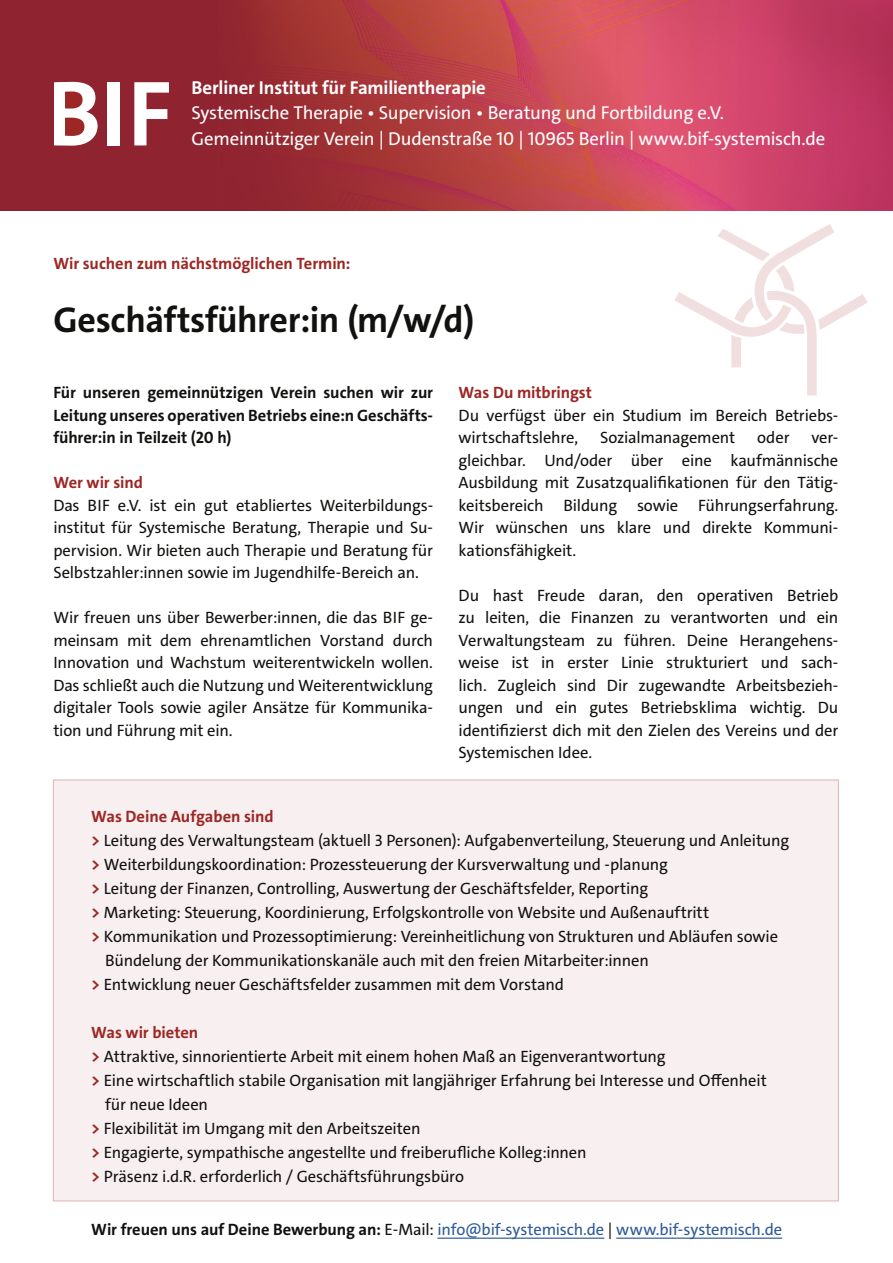
<style>
.page{position:relative;width:893px;height:1263px;background:#fff}
.page>*{position:absolute;margin:0;border:0;box-sizing:border-box;transform-origin:0 0}
.GF{font:700 36px "The Sans";letter-spacing:-.01em;color:#11110f}
.Fließtext{font:18.75px "The Sans";letter-spacing:-.015em;color:#fff}
.Fließtext-2{font:700 18.75px "The Sans";letter-spacing:-.01em;color:#fff}
.Fließtext-3{font:16.5px/22.5px "The Sans";letter-spacing:-.01em;color:#11110f;text-align:justify}
.Fließtext-4{font:700 16.5px/22.5px "The Sans";letter-spacing:-.005em;color:#11110f;text-align:justify}
.ZÜ{font:700 16.5px "The Sans";letter-spacing:-.005em;color:#9c2724}
.Fließtext-5{font:16.5px "The Sans";letter-spacing:-.005em;color:#2d5a98}
.s1{font-weight:700;color:#9c2724}
.s2{font-weight:700;color:#11110f}
.s3{color:#11110f}
</style>
<div class="page">
<div style="left:53px;top:780px;width:786px;height:421px;background:#f8f0f0;border:1px solid #dcb3b2"></div>
<hr style="left:437px;top:1237px;width:167px;height:2px;background:#2d5a98">
<hr style="left:616px;top:1237px;width:166px;height:2px;background:#2d5a98">
<img style="left:0;top:0;width:893px;height:210px">
<svg style="left:54px;top:82px;width:44px;height:64px"></svg>
<div style="left:107px;top:82px;width:12px;height:63px;background:#fff"></div>
<svg style="left:134px;top:82px;width:35px;height:63px"></svg>
<svg style="left:675px;top:224px;width:193px;height:171px"></svg>
<p class="Fließtext-2" style="left:192px;top:76px;width:296px">Berliner Institut für Familientherapie</p>
<p class="Fließtext" style="left:192px;top:101px;width:534px">Systemische Therapie • Supervision • Beratung und Fortbildung e.V.</p>
<p class="Fließtext" style="left:192px;top:126px;width:635px">Gemeinnütziger Verein | Dudenstraße 10 | 10965 Berlin | www.bif-systemisch.de</p>
<p class="ZÜ" style="left:53px;top:253px;width:299px">Wir suchen zum nächstmöglichen Termin:</p>
<p class="GF" style="left:53px;top:297px;width:422px">Geschäftsführer:in (m/w/d)</p>
<p class="Fließtext-4" style="left:53px;top:381px;width:381px">Für unseren gemeinnützigen Verein suchen wir zur Leitung unseres operativen Betriebs eine:n Geschäfts&shy;führer:in in Teilzeit (20 h)</p>
<p class="ZÜ" style="left:53px;top:472px;width:91px">Wer wir sind</p>
<p class="Fließtext-3" style="left:53px;top:494px;width:381px">Das BIF e.V. ist ein gut etabliertes Weiterbildungs&shy;institut für Systemische Beratung, Therapie und Su&shy;pervision. Wir bieten auch Therapie und Beratung für Selbstzahler:innen sowie im Jugendhilfe-Bereich an.</p>
<p class="Fließtext-3" style="left:53px;top:606px;width:381px">Wir freuen uns über Bewerber:innen, die das BIF ge&shy;meinsam mit dem ehrenamtlichen Vorstand durch Innovation und Wachstum weiterentwickeln wollen.<br>Das schließt auch die Nutzung und Weiterentwicklung digitaler Tools sowie agiler Ansätze für Kommunika&shy;tion und Führung mit ein.</p>
<p class="ZÜ" style="left:459px;top:382px;width:135px">Was Du mitbringst</p>
<p class="Fließtext-3" style="left:459px;top:404px;width:381px">Du verfügst über ein Studium im Bereich Betriebs&shy;wirtschaftslehre,</p>
<p class="Fließtext-3" style="left:600px;top:426px;width:137px">Sozialmanagement</p>
<p class="Fließtext-3" style="left:757px;top:426px;width:34px">oder</p>
<p class="Fließtext-3" style="left:459px;top:426px;width:381px;text-indent:353px">ver&shy;gleichbar. Und/oder über eine kaufmännische Ausbildung mit Zusatzqualifikationen für den Tätig&shy;keitsbereich Bildung sowie Führungserfahrung.<br>Wir wünschen uns klare und direkte Kommuni&shy;kationsfähigkeit.</p>
<p class="Fließtext-3" style="left:459px;top:584px;width:381px">Du hast Freude daran, den operativen Betrieb zu leiten, die Finanzen zu verantworten und ein Verwaltungsteam zu führen. Deine Herangehens&shy;weise ist in erster Linie strukturiert und sach&shy;lich. Zugleich sind Dir zugewandte Arbeitsbezieh&shy;ungen und ein gutes Betriebsklima wichtig. Du identifizierst dich mit den Zielen des Vereins und der Systemischen Idee.</p>
<p class="ZÜ" style="left:91px;top:806px;width:184px">Was Deine Aufgaben sind</p>
<p class="Fließtext-3" style="left:91px;top:829px;width:699px"><span class="s1">&gt;</span> Leitung des Verwaltungsteam (aktuell 3 Personen): Aufgabenverteilung, Steuerung und Anleitung</p>
<p class="Fließtext-3" style="left:91px;top:853px;width:578px"><span class="s1">&gt;</span> Weiterbildungskoordination: Prozessteuerung der Kursverwaltung und -planung</p>
<p class="Fließtext-3" style="left:91px;top:877px;width:558px"><span class="s1">&gt;</span> Leitung der Finanzen, Controlling, Auswertung der Geschäftsfelder, Reporting</p>
<p class="Fließtext-3" style="left:91px;top:901px;width:619px"><span class="s1">&gt;</span> Marketing: Steuerung, Koordinierung, Erfolgskontrolle von Website und Außenauftritt</p>
<p class="Fließtext-3" style="left:91px;top:925px;width:688px"><span class="s1">&gt;</span> Kommunikation und Prozessoptimierung: Vereinheitlichung von Strukturen und Abläufen sowie</p>
<p class="Fließtext-3" style="left:105px;top:949px;width:545px">Bündelung der Kommunikationskanäle auch mit den freien Mitarbeiter:innen</p>
<p class="Fließtext-3" style="left:91px;top:973px;width:474px"><span class="s1">&gt;</span> Entwicklung neuer Geschäftsfelder zusammen mit dem Vorstand</p>
<p class="ZÜ" style="left:91px;top:1022px;width:109px">Was wir bieten</p>
<p class="Fließtext-3" style="left:91px;top:1045px;width:576px"><span class="s1">&gt;</span> Attraktive, sinnorientierte Arbeit mit einem hohen Maß an Eigenverantwortung</p>
<p class="Fließtext-3" style="left:91px;top:1069px;width:677px"><span class="s1">&gt;</span> Eine wirtschaftlich stabile Organisation mit langjähriger Erfahrung bei Interesse und Offenheit</p>
<p class="Fließtext-3" style="left:105px;top:1093px;width:104px">für neue Ideen</p>
<p class="Fließtext-3" style="left:91px;top:1117px;width:331px"><span class="s1">&gt;</span> Flexibilität im Umgang mit den Arbeitszeiten</p>
<p class="Fließtext-3" style="left:91px;top:1141px;width:497px"><span class="s1">&gt;</span> Engagierte, sympathische angestellte und freiberufliche Kolleg:innen</p>
<p class="Fließtext-3" style="left:91px;top:1165px;width:374px"><span class="s1">&gt;</span> Präsenz i.d.R. erforderlich / Geschäftsführungsbüro</p>
<p class="Fließtext-5" style="left:91px;top:1218px;width:692px"><span class="s2">Wir freuen uns auf Deine Bewerbung an:</span> <span class="s3">E-Mail:</span> info@bif-systemisch.de <span class="s3">|</span> www.bif-systemisch.de</p>
</div>
